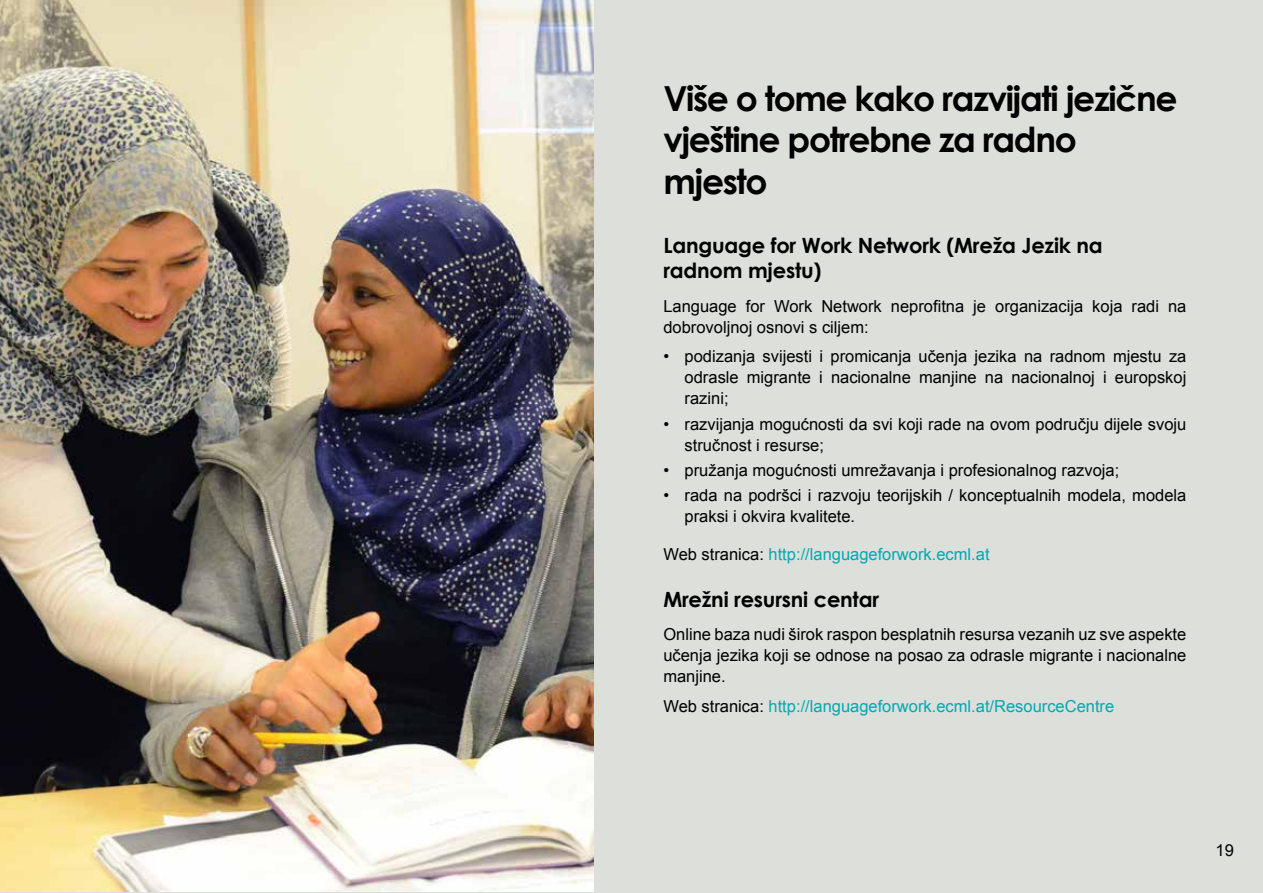
<style>
.page{position:relative;width:1263px;height:893px;background:#dcdfda}
.page>*{position:absolute;margin:0;border:0;box-sizing:border-box;transform-origin:0 0}
.t1{font:700 34.5px/41.4px "Century Gothic";letter-spacing:-.04em;color:#000}
.t2{font:700 21px/25.2px "Century Gothic";letter-spacing:-.01em;color:#000}
.t3{font:16.5px/21px "Arial";color:#000}
.t4{font:16.5px "Arial";color:#00aab1}
.s1{color:#000}
</style>
<div class="page">
<img style="left:0;top:0;width:593px;height:892px">
<h1 class="t1" style="left:663px;top:76px;width:516px">Više o tome kako razvijati jezične vještine potrebne za radno mjesto</h1>
<p class="t2" style="left:663px;top:232px;width:441px">Language for Work Network (Mreža Jezik na radnom mjestu)</p>
<p class="t3" style="left:663px;top:296px;width:524px">Language for Work Network neprofitna je organizacija koja radi na dobrovoljnoj osnovi s ciljem:</p>
<p class="t3" style="left:685px;top:346px;width:503px;text-align:justify;text-indent:-21px">• podizanja svijesti i promicanja učenja jezika na radnom mjestu za odrasle migrante i nacionalne manjine na nacionalnoj i europskoj razini;</p>
<p class="t3" style="left:685px;top:414px;width:503px;text-indent:-21px">• razvijanja mogućnosti da svi koji rade na ovom području dijele svoju stručnost i resurse;</p>
<p class="t3" style="left:663px;top:460px;width:457px">• pružanja mogućnosti umrežavanja i profesionalnog razvoja;</p>
<p class="t3" style="left:685px;top:485px;width:503px;text-indent:-21px">• rada na podršci i razvoju teorijskih / konceptualnih modela, modela praksi i okvira kvalitete.</p>
<p class="t4" style="left:663px;top:544px;width:328px"><span class="s1">Web stranica:</span> http://languageforwork.ecml.at</p>
<p class="t2" style="left:663px;top:585px;width:217px">Mrežni resursni centar</p>
<p class="t3" style="left:663px;top:624px;width:524px;text-align:justify">Online baza nudi širok raspon besplatnih resursa vezanih uz sve aspekte učenja jezika koji se odnose na posao za odrasle migrante i nacionalne manjine.</p>
<p class="t4" style="left:663px;top:695px;width:452px"><span class="s1">Web stranica:</span> http://languageforwork.ecml.at/ResourceCentre</p>
<p class="t3" style="left:1215px;top:840px;width:20px">19</p>
</div>
